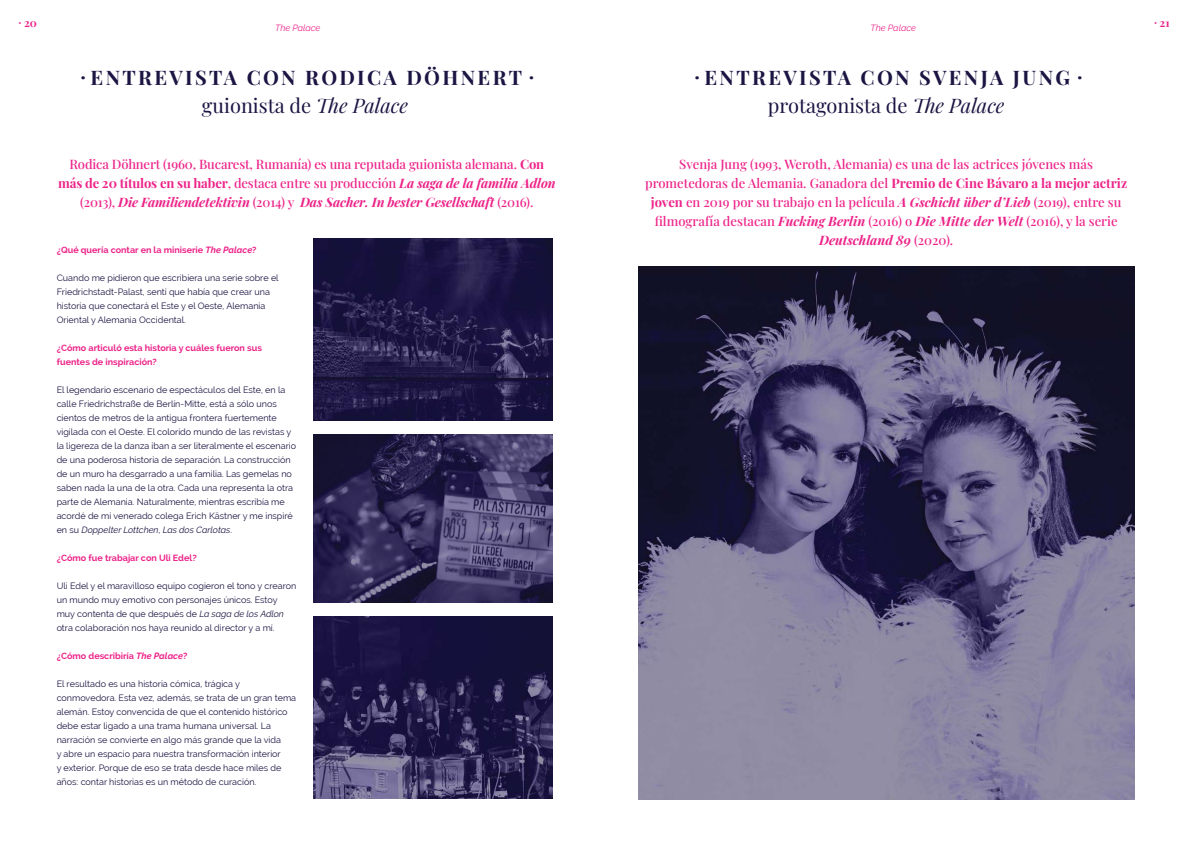
<style>
.page{position:relative;width:1191px;height:842px;background:#fff}
.page>*{position:absolute;margin:0;border:0;box-sizing:border-box;transform-origin:0 0}
.t1{font:700 20px/28px "Playfair Display";letter-spacing:.12em;color:#1b1543;text-align:center}
.t2{font:500 13px/19px "Playfair Display";color:#ed2389;text-align:center}
.t3{font:700 11px "Playfair Display";color:#ed2389}
.t4{font:9px/14px "Raleway";color:#1b1543}
.t5{font:700 9px/14px "Raleway";color:#ed2389}
.t6{font:italic 9px "Raleway";color:#ed2389}
.s1{font-weight:400}
.s2{font-weight:400;font-style:italic}
.s3{font-weight:700}
.s4{font-weight:700;font-style:italic}
.s5{font-style:italic}
</style>
<div class="page">
<img style="left:638px;top:267px;width:496px;height:532px">
<img style="left:313px;top:239px;width:240px;height:182px">
<img style="left:313px;top:435px;width:240px;height:168px">
<img style="left:313px;top:617px;width:240px;height:182px">
<p class="t3" style="left:18px;top:14px;width:20px">· 20</p>
<p class="t3" style="left:1154px;top:14px;width:17px">· 21</p>
<p class="t6" style="left:275px;top:23px;width:47px">The Palace</p>
<p class="t6" style="left:870px;top:23px;width:47px">The Palace</p>
<h1 class="t1" style="left:80px;top:62px;width:455px">· ENTREVISTA CON RODICA DÖHNERT · <span class="s1">guionista de</span> <span class="s2">The Palace</span></h1>
<p class="t2" style="left:58px;top:153px;width:499px">Rodica Döhnert (1960, Bucarest, Rumanía) es una reputada guionista alemana. <span class="s3">Con más de 20 títulos en su haber</span>, destaca entre su producción <span class="s4">La saga de la familia Adlon </span>(2013), <span class="s4">Die Familiendetektivin</span> (2014) y <span class="s4">Das Sacher. In bester Gesellschaft</span> (2016).</p>
<p class="t5" style="left:57px;top:243px;width:201px">¿Qué quería contar en la miniserie <span class="s5">The Palace</span>?</p>
<p class="t4" style="left:57px;top:271px;width:223px">Cuando me pidieron que escribiera una serie sobre el Friedrichstadt-Palast, sentí que había que crear una historia que conectará el Este y el Oeste, Alemania Oriental y Alemania Occidental.</p>
<p class="t5" style="left:57px;top:341px;width:207px">¿Cómo articuló esta historia y cuáles fueron sus fuentes de inspiración?</p>
<p class="t4" style="left:57px;top:383px;width:241px">El legendario escenario de espectáculos del Este, en la calle Friedrichstraße de Berlín-Mitte, está a sólo unos cientos de metros de la antigua frontera fuertemente vigilada con el Oeste. El colorido mundo de las revistas y la ligereza de la danza iban a ser literalmente el escenario de una poderosa historia de separación. La construcción de un muro ha desgarrado a una familia. Las gemelas no saben nada la una de la otra. Cada una representa la otra parte de Alemania. Naturalmente, mientras escribía me acordé de mi venerado colega Erich Kästner y me inspiré en su <span class="s5">Doppelter Lottchen</span>, <span class="s5">Las dos Carlotas</span>.</p>
<p class="t5" style="left:57px;top:551px;width:142px">¿Cómo fue trabajar con Uli Edel?</p>
<p class="t4" style="left:57px;top:579px;width:241px">Uli Edel y el maravilloso equipo cogieron el tono y crearon un mundo muy emotivo con personajes únicos. Estoy muy contenta de que después de <span class="s5">La saga de los Adlon </span>otra colaboración nos haya reunido al director y a mí.</p>
<p class="t5" style="left:57px;top:649px;width:132px">¿Cómo describiría <span class="s5">The Palace</span>?</p>
<p class="t4" style="left:57px;top:677px;width:241px">El resultado es una historia cómica, trágica y conmovedora. Esta vez, además, se trata de un gran tema alemán. Estoy convencida de que el contenido histórico debe estar ligado a una trama humana universal. La narración se convierte en algo más grande que la vida<br>y abre un espacio para nuestra transformación interior<br>y exterior. Porque de eso se trata desde hace miles de años: contar historias es un método de curación.</p>
<h1 class="t1" style="left:694px;top:62px;width:390px">· ENTREVISTA CON SVENJA JUNG · <span class="s1">protagonista de</span> <span class="s2">The Palace</span></h1>
<p class="t2" style="left:645px;top:153px;width:483px">Svenja Jung (1993, Weroth, Alemania) es una de las actrices jóvenes más prometedoras de Alemania. Ganadora del <span class="s3">Premio de Cine Bávaro a la mejor actriz joven</span> en 2019 por su trabajo en la película <span class="s4">A Gschicht über d’Lieb</span> (2019), entre su filmografía destacan <span class="s4">Fucking Berlin</span> (2016) o <span class="s4">Die Mitte der Welt</span> (2016), y la serie <span class="s4">Deutschland 89</span> (2020).</p>
</div>
